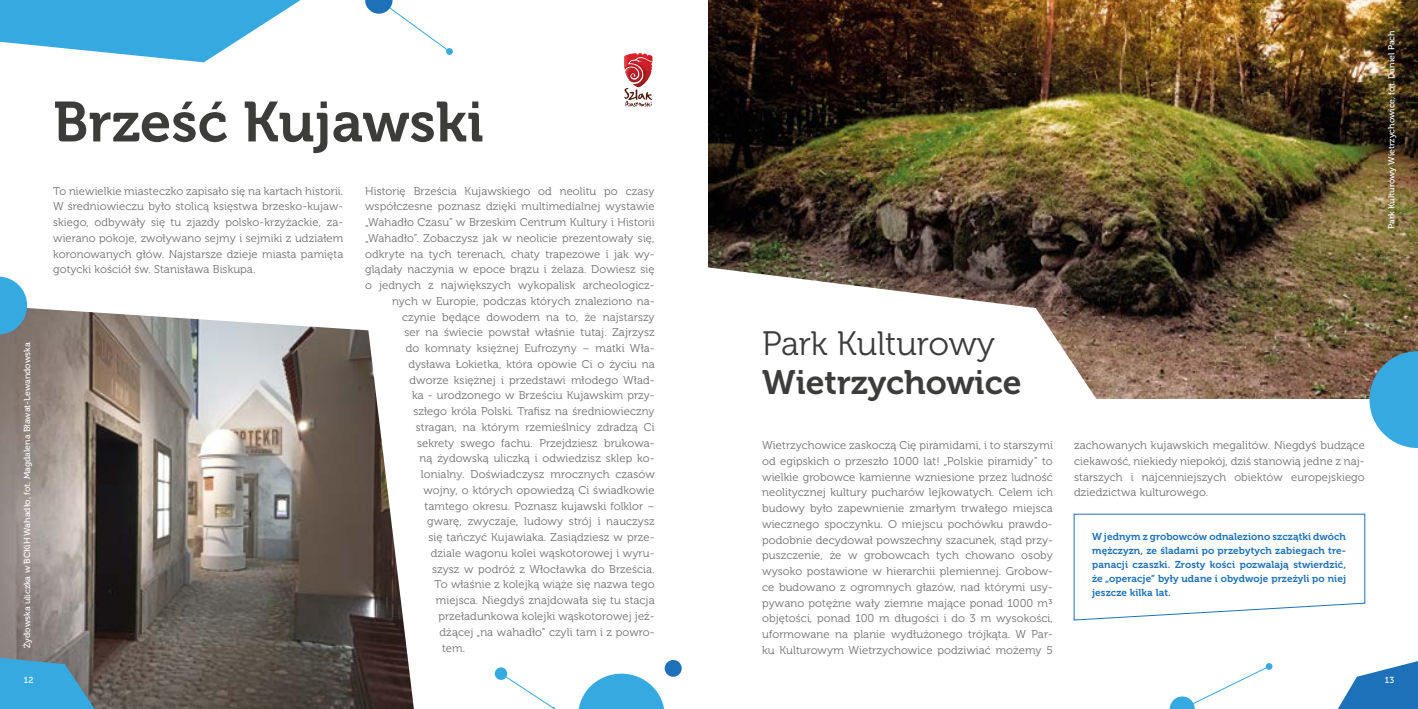
<style>
.page{position:relative;width:1418px;height:709px;background:#fff}
.page>*{position:absolute;margin:0;border:0;box-sizing:border-box;transform-origin:0 0}
.t1{font:56.25px "Museo 700";color:#3c3c3b}
.t2{font:33.75px "Museo 700";color:#3c3c3b}
.t3{font:33.75px "Museo 300";color:#3c3c3b}
.t4{font:11.25px/15.8px "Museo 300";letter-spacing:.01em;color:#706f6f;text-align:justify}
.t5{font:10px/14px "Museo 700";letter-spacing:.01em;color:#1d71b8;text-align:justify}
.t6{font:8.75px "Museo 500";color:#fff}
</style>
<div class="page">
<img style="left:0;top:306px;width:414px;height:403px">
<img style="left:709px;top:0;width:708px;height:399px">
<svg style="left:708px;top:267px;width:410px;height:132px"></svg>
<div style="left:446px;top:48px;width:7px;height:7px;background:#36a9e1;border-radius:50%"></div>
<svg style="left:1169px;top:668px;width:97px;height:41px"></svg>
<div style="left:1265px;top:663px;width:7px;height:7px;background:#36a9e1;border-radius:50%"></div>
<svg style="left:0;top:657px;width:95px;height:52px;background:#449ac5"></svg>
<svg style="left:1338px;top:661px;width:79px;height:48px"></svg>
<svg style="left:365px;top:0;width:85px;height:52px"></svg>
<div style="left:664px;top:660px;width:17px;height:16px;background:#1d71b8;border-radius:50%"></div>
<svg style="left:0;top:276px;width:27px;height:58px;background:#56add8"></svg>
<svg style="left:578px;top:673px;width:86px;height:36px"></svg>
<svg style="left:1369px;top:351px;width:48px;height:97px;background:#54a9d2"></svg>
<div style="left:495px;top:667px;width:12px;height:13px;background:#36a9e1;border-radius:50%"></div>
<svg style="left:500px;top:672px;width:55px;height:37px"></svg>
<svg style="left:0;top:0;width:301px;height:62px"></svg>
<svg style="left:624px;top:53px;width:29px;height:54px"></svg>
<svg style="left:1073px;top:513px;width:292px;height:107px"></svg>
<p class="t6" style="left:22px;top:647px;width:306px;rotate:-90deg">Żydowska uliczka w BCKiH Wahadło, fot. Magdalena Bławat-Lewandowska</p>
<h1 class="t1" style="left:53px;top:91px;width:432px">Brześć Kujawski</h1>
<p class="t4" style="left:53px;top:183px;width:292px">To niewielkie miasteczko zapisało się na kartach historii.<br>W średniowieczu było stolicą księstwa brzesko-kujaw&shy;skiego, odbywały się tu zjazdy polsko-krzyżackie, za&shy;wierano pokoje, zwoływano sejmy i sejmiki z udziałem koronowanych głów. Najstarsze dzieje miasta pamięta gotycki kościół św. Stanisława Biskupa.</p>
<p class="t4" style="left:365px;top:183px;width:291px">Historię Brześcia Kujawskiego od neolitu po czasy</p>
<p class="t4" style="left:365px;top:199px;width:291px">współczesne poznasz dzięki multimedialnej wystawie</p>
<p class="t4" style="left:365px;top:214px;width:291px">„Wahadło Czasu” w Brzeskim Centrum Kultury i Historii</p>
<p class="t4" style="left:365px;top:230px;width:291px">„Wahadło”. Zobaczysz jak w neolicie prezentowały się,</p>
<p class="t4" style="left:365px;top:246px;width:291px">odkryte na tych terenach, chaty trapezowe i jak wy-</p>
<p class="t4" style="left:365px;top:262px;width:291px">glądały naczynia w epoce brązu i żelaza. Dowiesz się</p>
<p class="t4" style="left:365px;top:277px;width:291px">o jednych z największych wykopalisk archeologicz-</p>
<p class="t4" style="left:392px;top:293px;width:264px">nych w Europie, podczas których znaleziono na-</p>
<p class="t4" style="left:402px;top:309px;width:254px">czynie będące dowodem na to, że najstarszy</p>
<p class="t4" style="left:404px;top:325px;width:252px">ser na świecie powstał właśnie tutaj. Zajrzysz</p>
<p class="t4" style="left:406px;top:340px;width:250px">do komnaty księżnej Eufrozyny – matki Wła-</p>
<p class="t4" style="left:408px;top:356px;width:248px">dysława Łokietka, która opowie Ci o życiu na</p>
<p class="t4" style="left:409px;top:372px;width:247px">dworze księżnej i przedstawi młodego Wład-</p>
<p class="t4" style="left:412px;top:388px;width:244px">ka - urodzonego w Brześciu Kujawskim przy-</p>
<p class="t4" style="left:413px;top:403px;width:243px">szłego króla Polski. Trafisz na średniowieczny</p>
<p class="t4" style="left:416px;top:419px;width:240px">stragan, na którym rzemieślnicy zdradzą Ci</p>
<p class="t4" style="left:417px;top:435px;width:239px">sekrety swego fachu. Przejdziesz brukowa-</p>
<p class="t4" style="left:419px;top:451px;width:236px">ną żydowską uliczką i odwiedzisz sklep ko-</p>
<p class="t4" style="left:421px;top:466px;width:235px">lonialny. Doświadczysz mrocznych czasów</p>
<p class="t4" style="left:423px;top:482px;width:233px">wojny, o których opowiedzą Ci świadkowie</p>
<p class="t4" style="left:424px;top:498px;width:231px">tamtego okresu. Poznasz kujawski folklor –</p>
<p class="t4" style="left:427px;top:514px;width:229px">gwarę, zwyczaje, ludowy strój i nauczysz</p>
<p class="t4" style="left:428px;top:529px;width:228px">się tańczyć Kujawiaka. Zasiądziesz w prze-</p>
<p class="t4" style="left:431px;top:545px;width:225px">dziale wagonu kolei wąskotorowej i wyru-</p>
<p class="t4" style="left:432px;top:561px;width:224px">szysz w podróż z Włocławka do Brześcia.</p>
<p class="t4" style="left:434px;top:577px;width:222px">To właśnie z kolejką wiąże się nazwa tego</p>
<p class="t4" style="left:436px;top:592px;width:220px">miejsca. Niegdyś znajdowała się tu stacja</p>
<p class="t4" style="left:438px;top:608px;width:218px">przeładunkowa kolejki wąskotorowej jeż-</p>
<p class="t4" style="left:439px;top:624px;width:217px">dżącej „na wahadło” czyli tam i z powro-</p>
<p class="t4" style="left:442px;top:640px;width:25px">tem.</p>
<p class="t6" style="left:1386px;top:229px;width:200px;rotate:-90deg">Park Kulturowy Wietrzychowice, fot. Daniel Pach</p>
<h2 class="t3" style="left:762px;top:325px;width:234px">Park Kulturowy</h2>
<h2 class="t2" style="left:762px;top:363px;width:261px">Wietrzychowice</h2>
<p class="t4" style="left:762px;top:437px;width:292px">Wietrzychowice zaskoczą Cię piramidami, i to starszymi od egipskich o przeszło 1000 lat! „Polskie piramidy” to wielkie grobowce kamienne wzniesione przez ludność neolitycznej kultury pucharów lejkowatych. Celem ich budowy było zapewnienie zmarłym trwałego miejsca wiecznego spoczynku. O miejscu pochówku prawdo&shy;podobnie decydował powszechny szacunek, stąd przy&shy;puszczenie, że w grobowcach tych chowano osoby wysoko postawione w hierarchii plemiennej. Grobow&shy;ce budowano z ogromnych głazów, nad którymi usy&shy;pywano potężne wały ziemne mające ponad 1000 m³ objętości, ponad 100 m długości i do 3 m wysokości, uformowane na planie wydłużonego trójkąta. W Par&shy;ku Kulturowym Wietrzychowice podziwiać możemy 5</p>
<p class="t4" style="left:1074px;top:437px;width:292px">zachowanych kujawskich megalitów. Niegdyś budzące ciekawość, niekiedy niepokój, dziś stanowią jedne z naj&shy;starszych i najcenniejszych obiektów europejskiego dziedzictwa kulturowego.</p>
<p class="t5" style="left:1092px;top:529px;width:255px">W jednym z grobowców odnaleziono szczątki dwóch mężczyzn, ze śladami po przebytych zabiegach tre&shy;panacji czaszki. Zrosty kości pozwalają stwierdzić, że „operacje” były udane i obydwoje przeżyli po niej jeszcze kilka lat.</p>
<p class="t6" style="left:24px;top:675px;width:11px">12</p>
<p class="t6" style="left:1384px;top:675px;width:11px">13</p>
</div>
